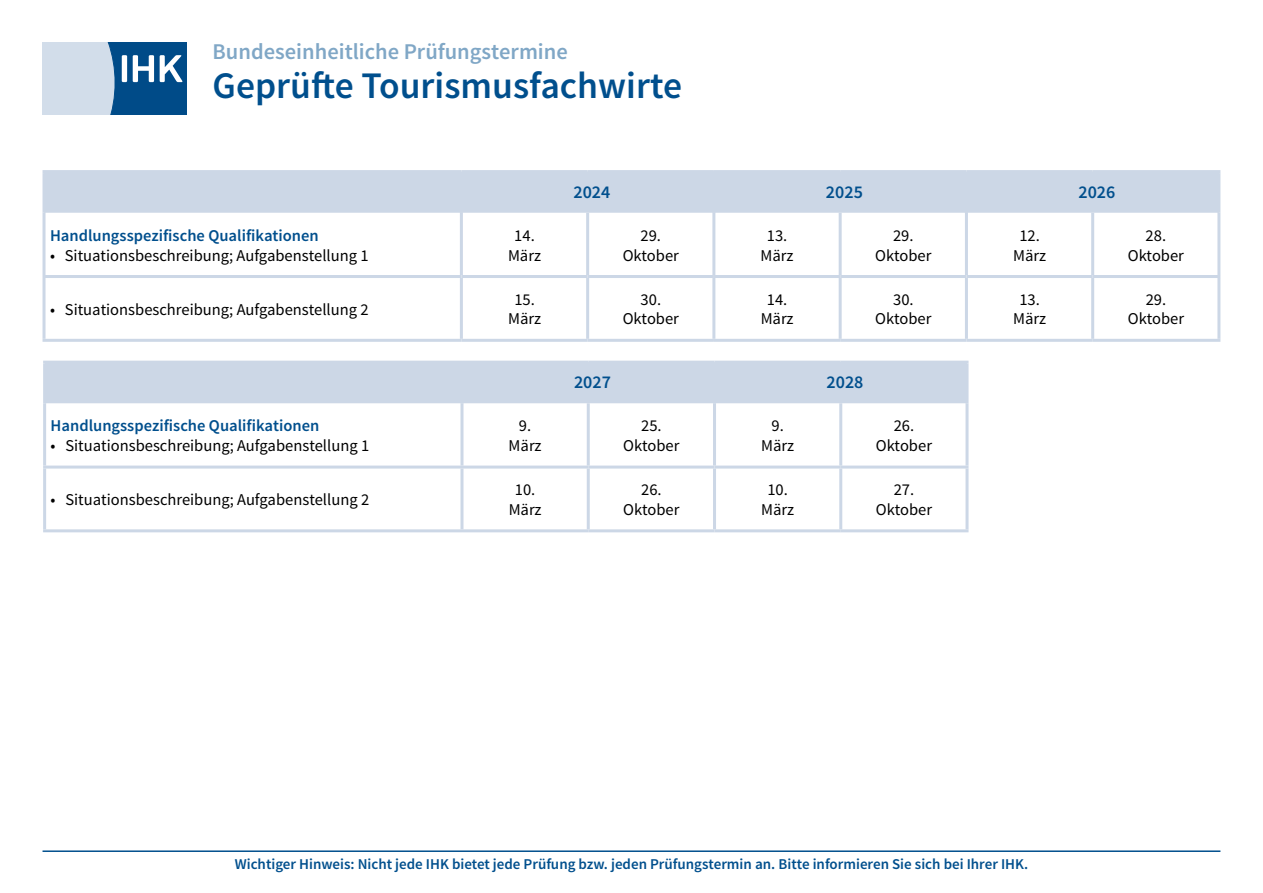
<style>
.page{position:relative;width:1263px;height:893px;background:#fff}
.page>*{position:absolute;margin:0;border:0;box-sizing:border-box;transform-origin:0 0}
.t1{font:600 37.5px "Source Sans Pro";color:#004f8d}
.t2{font:600 22.5px "Source Sans Pro";color:#80a7c6}
.t3{font:600 18px "Source Sans Pro";color:#004f8d}
.t4{font:16.5px/19.8px "Source Sans Pro";color:#000;text-align:center}
.t5{font:600 16.5px "Source Sans Pro";color:#004f8d}
.t6{font:600 15px "Source Sans Pro";color:#004f8d}
</style>
<div class="page">
<svg style="left:43px;top:43px;width:144px;height:72px;background:#7aa0c1"></svg>
<div style="left:46px;top:173px;width:1171px;height:40px;background:#ccd7e6"></div>
<hr style="left:43px;top:170px;width:418px;height:3px;background:#ccd7e6">
<hr style="left:43px;top:173px;width:3px;height:40px;background:#ccd7e6">
<hr style="left:461px;top:170px;width:127px;height:3px;background:#ccd7e6">
<hr style="left:460px;top:173px;width:3px;height:40px;background:#ccd7e6">
<hr style="left:588px;top:170px;width:126px;height:3px;background:#ccd7e6">
<hr style="left:714px;top:170px;width:126px;height:3px;background:#ccd7e6">
<hr style="left:712px;top:173px;width:3px;height:40px;background:#ccd7e6">
<hr style="left:840px;top:170px;width:126px;height:3px;background:#ccd7e6">
<hr style="left:966px;top:170px;width:127px;height:3px;background:#ccd7e6">
<hr style="left:965px;top:173px;width:3px;height:40px;background:#ccd7e6">
<hr style="left:1093px;top:170px;width:127px;height:3px;background:#ccd7e6">
<hr style="left:1217px;top:173px;width:3px;height:40px;background:#ccd7e6">
<hr style="left:460px;top:213px;width:3px;height:62px;background:#ccd7e6">
<hr style="left:586px;top:213px;width:3px;height:62px;background:#ccd7e6">
<hr style="left:965px;top:213px;width:3px;height:62px;background:#ccd7e6">
<hr style="left:1091px;top:213px;width:3px;height:62px;background:#ccd7e6">
<hr style="left:1217px;top:213px;width:3px;height:62px;background:#ccd7e6">
<hr style="left:43px;top:275px;width:418px;height:3px;background:#ccd7e6">
<hr style="left:461px;top:275px;width:127px;height:3px;background:#ccd7e6">
<hr style="left:460px;top:278px;width:3px;height:61px;background:#ccd7e6">
<hr style="left:588px;top:275px;width:126px;height:3px;background:#ccd7e6">
<hr style="left:586px;top:278px;width:3px;height:61px;background:#ccd7e6">
<hr style="left:714px;top:275px;width:126px;height:3px;background:#ccd7e6">
<hr style="left:840px;top:275px;width:126px;height:3px;background:#ccd7e6">
<hr style="left:966px;top:275px;width:127px;height:3px;background:#ccd7e6">
<hr style="left:965px;top:278px;width:3px;height:61px;background:#ccd7e6">
<hr style="left:1093px;top:275px;width:127px;height:3px;background:#ccd7e6">
<hr style="left:1091px;top:278px;width:3px;height:61px;background:#ccd7e6">
<hr style="left:1217px;top:278px;width:3px;height:61px;background:#ccd7e6">
<hr style="left:43px;top:339px;width:418px;height:3px;background:#ccd7e6">
<hr style="left:461px;top:339px;width:127px;height:3px;background:#ccd7e6">
<hr style="left:588px;top:339px;width:126px;height:3px;background:#ccd7e6">
<hr style="left:714px;top:339px;width:126px;height:3px;background:#ccd7e6">
<hr style="left:840px;top:339px;width:126px;height:3px;background:#ccd7e6">
<hr style="left:966px;top:339px;width:127px;height:3px;background:#ccd7e6">
<hr style="left:1093px;top:339px;width:127px;height:3px;background:#ccd7e6">
<hr style="left:43px;top:213px;width:3px;height:62px;background:#ccd7e6">
<hr style="left:712px;top:213px;width:3px;height:62px;background:#ccd7e6">
<hr style="left:839px;top:213px;width:3px;height:62px;background:#ccd7e6">
<hr style="left:43px;top:278px;width:3px;height:61px;background:#ccd7e6">
<hr style="left:712px;top:278px;width:3px;height:61px;background:#ccd7e6">
<hr style="left:839px;top:278px;width:3px;height:61px;background:#ccd7e6">
<hr style="left:43px;top:850px;width:1177px;height:2px;background:#004f8d">
<div style="left:46px;top:364px;width:919px;height:39px;background:#ccd7e6"></div>
<hr style="left:43px;top:361px;width:419px;height:3px;background:#ccd7e6">
<hr style="left:43px;top:364px;width:3px;height:39px;background:#ccd7e6">
<hr style="left:462px;top:361px;width:126px;height:3px;background:#ccd7e6">
<hr style="left:460px;top:364px;width:3px;height:39px;background:#ccd7e6">
<hr style="left:588px;top:361px;width:126px;height:3px;background:#ccd7e6">
<hr style="left:714px;top:361px;width:127px;height:3px;background:#ccd7e6">
<hr style="left:713px;top:364px;width:3px;height:39px;background:#ccd7e6">
<hr style="left:841px;top:361px;width:127px;height:3px;background:#ccd7e6">
<hr style="left:965px;top:364px;width:3px;height:39px;background:#ccd7e6">
<hr style="left:460px;top:403px;width:3px;height:63px;background:#ccd7e6">
<hr style="left:587px;top:403px;width:3px;height:63px;background:#ccd7e6">
<hr style="left:713px;top:403px;width:3px;height:63px;background:#ccd7e6">
<hr style="left:839px;top:403px;width:3px;height:63px;background:#ccd7e6">
<hr style="left:965px;top:403px;width:3px;height:63px;background:#ccd7e6">
<hr style="left:43px;top:466px;width:419px;height:3px;background:#ccd7e6">
<hr style="left:462px;top:466px;width:126px;height:3px;background:#ccd7e6">
<hr style="left:460px;top:469px;width:3px;height:60px;background:#ccd7e6">
<hr style="left:588px;top:466px;width:126px;height:3px;background:#ccd7e6">
<hr style="left:587px;top:469px;width:3px;height:60px;background:#ccd7e6">
<hr style="left:714px;top:466px;width:127px;height:3px;background:#ccd7e6">
<hr style="left:713px;top:469px;width:3px;height:60px;background:#ccd7e6">
<hr style="left:841px;top:466px;width:127px;height:3px;background:#ccd7e6">
<hr style="left:839px;top:469px;width:3px;height:60px;background:#ccd7e6">
<hr style="left:965px;top:469px;width:3px;height:60px;background:#ccd7e6">
<hr style="left:43px;top:529px;width:419px;height:3px;background:#ccd7e6">
<hr style="left:462px;top:529px;width:126px;height:3px;background:#ccd7e6">
<hr style="left:588px;top:529px;width:126px;height:3px;background:#ccd7e6">
<hr style="left:714px;top:529px;width:127px;height:3px;background:#ccd7e6">
<hr style="left:841px;top:529px;width:127px;height:3px;background:#ccd7e6">
<hr style="left:43px;top:403px;width:3px;height:63px;background:#ccd7e6">
<hr style="left:43px;top:469px;width:3px;height:60px;background:#ccd7e6">
<h2 class="t2" style="left:213px;top:38px;width:357px">Bundeseinheitliche Prüfungstermine</h2>
<h1 class="t1" style="left:213px;top:62px;width:471px">Geprüfte Tourismusfachwirte</h1>
<p class="t5" style="left:50px;top:225px;width:270px">Handlungsspezifische Qualifikationen</p>
<p class="t4" style="left:50px;top:246px;width:320px">• Situationsbeschreibung; Aufgabenstellung 1</p>
<p class="t3" style="left:573px;top:181px;width:38px">2024</p>
<p class="t3" style="left:826px;top:181px;width:38px">2025</p>
<p class="t3" style="left:1078px;top:181px;width:38px">2026</p>
<p class="t4" style="left:508px;top:226px;width:34px">14.<br>März</p>
<p class="t4" style="left:623px;top:226px;width:58px">29.<br>Oktober</p>
<p class="t4" style="left:761px;top:226px;width:34px">13.<br>März</p>
<p class="t4" style="left:875px;top:226px;width:58px">29.<br>Oktober</p>
<p class="t4" style="left:1013px;top:226px;width:34px">12.<br>März</p>
<p class="t4" style="left:1128px;top:226px;width:58px">28.<br>Oktober</p>
<p class="t4" style="left:50px;top:299px;width:320px">• Situationsbeschreibung; Aufgabenstellung 2</p>
<p class="t4" style="left:508px;top:290px;width:34px">15.<br>März</p>
<p class="t4" style="left:623px;top:290px;width:58px">30.<br>Oktober</p>
<p class="t4" style="left:761px;top:290px;width:34px">14.<br>März</p>
<p class="t4" style="left:875px;top:290px;width:58px">30.<br>Oktober</p>
<p class="t4" style="left:1013px;top:290px;width:34px">13.<br>März</p>
<p class="t4" style="left:1128px;top:290px;width:58px">29.<br>Oktober</p>
<p class="t5" style="left:51px;top:416px;width:270px">Handlungsspezifische Qualifikationen</p>
<p class="t4" style="left:51px;top:436px;width:320px">• Situationsbeschreibung; Aufgabenstellung 1</p>
<p class="t3" style="left:574px;top:371px;width:38px">2027</p>
<p class="t3" style="left:826px;top:371px;width:38px">2028</p>
<p class="t4" style="left:509px;top:416px;width:34px">9.<br>März</p>
<p class="t4" style="left:623px;top:416px;width:58px">25.<br>Oktober</p>
<p class="t4" style="left:761px;top:416px;width:34px">9.<br>März</p>
<p class="t4" style="left:876px;top:416px;width:58px">26.<br>Oktober</p>
<p class="t4" style="left:51px;top:490px;width:320px">• Situationsbeschreibung; Aufgabenstellung 2</p>
<p class="t4" style="left:509px;top:480px;width:34px">10.<br>März</p>
<p class="t4" style="left:623px;top:480px;width:58px">26.<br>Oktober</p>
<p class="t4" style="left:761px;top:480px;width:34px">10.<br>März</p>
<p class="t4" style="left:876px;top:480px;width:58px">27.<br>Oktober</p>
<p class="t6" style="left:235px;top:854px;width:795px">Wichtiger Hinweis: Nicht jede IHK bietet jede Prüfung bzw. jeden Prüfungstermin an. Bitte informieren Sie sich bei Ihrer IHK.</p>
</div>
